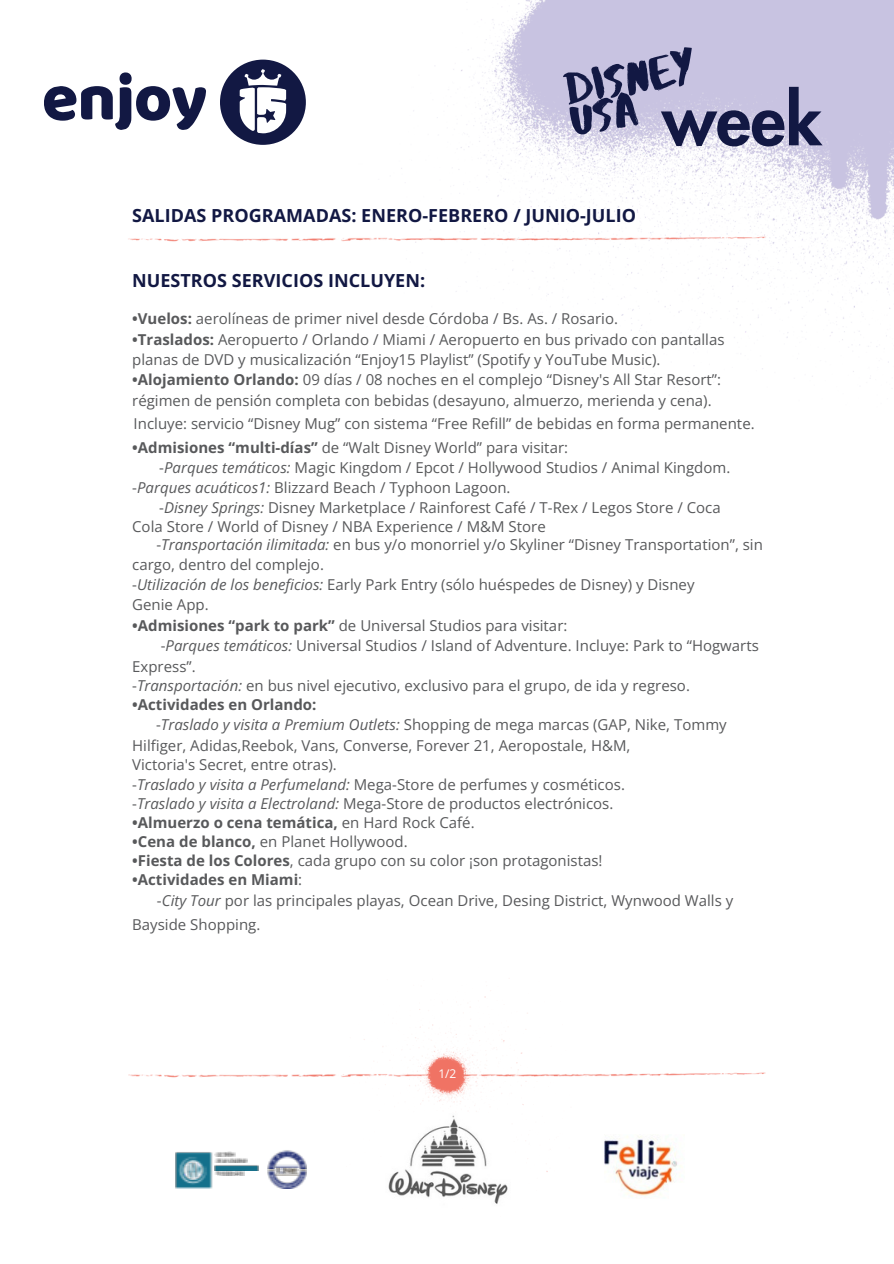
<style>
.page{position:relative;width:894px;height:1264px;background:#fff}
.page>*{position:absolute;margin:0;border:0;box-sizing:border-box;transform-origin:0 0}
.t1{font:800 69px "Futura LT Pro";color:#121843}
.t2{font:46.65px "Abys";color:#121843}
.t3{font:700 18px "Open Sans";color:#121843}
.t4{font:15px/20.2px "Open Sans";color:#58595b}
.t5{font:700 15px "Open Sans";color:#58595b}
.t6{font:12px "Open Sans";color:#fff}
.s1{font-weight:700}
.s2{font-style:italic}
.s3{font-weight:400}
</style>
<div class="page">
<svg style="left:44px;top:86px;width:28px;height:35px"></svg>
<svg style="left:72px;top:86px;width:35px;height:34px"></svg>
<svg style="left:107px;top:88px;width:13px;height:42px"></svg>
<div style="left:112px;top:64px;width:28px;height:28px;background:#fff"></div>
<img style="left:128px;top:990px;width:638px;height:199px">
<img style="left:120px;top:0;width:773px;height:407px">
<img style="left:385px;top:1113px;width:125px;height:91px">
<div style="left:573px;top:1118px;width:268px;height:106px;background:#fff"></div>
<img style="left:604px;top:1136px;width:78px;height:61px">
<svg style="left:568px;top:90px;width:70px;height:46px;background:#cbc7e2"></svg>
<p class="t2" style="left:560px;top:61px;width:133px;rotate:-10deg">dIsnEY</p>
<p class="t1" style="left:662px;top:88px;width:161px">week</p>
<p class="t3" style="left:132px;top:203px;width:505px">SALIDAS PROGRAMADAS: ENERO-FEBRERO / JUNIO-JULIO</p>
<p class="t3" style="left:132px;top:268px;width:294px">NUESTROS SERVICIOS INCLUYEN:</p>
<p class="t4" style="left:132px;top:308px;width:487px"><span class="s1">•Vuelos:</span> aerolíneas de primer nivel desde Córdoba / Bs. As. / Rosario.</p>
<p class="t4" style="left:132px;top:329px;width:593px"><span class="s1">•Traslados:</span> Aeropuerto / Orlando / Miami / Aeropuerto en bus privado con pantallas planas de DVD y musicalización “Enjoy15 Playlist” (Spotify y YouTube Music).</p>
<p class="t4" style="left:132px;top:369px;width:590px"><span class="s1">•Alojamiento Orlando:</span> 09 días / 08 noches en el complejo “Disney's All Star Resort”: régimen de pensión completa con bebidas (desayuno, almuerzo, merienda y cena).</p>
<p class="t4" style="left:134px;top:412px;width:622px">Incluye: servicio “Disney Mug” con sistema “Free Refill” de bebidas en forma permanente.</p>
<p class="t4" style="left:132px;top:437px;width:437px"><span class="s1">•Admisiones “multi-días”</span> de “Walt Disney World” para visitar:</p>
<p class="t4" style="left:159px;top:457px;width:572px">-<span class="s2">Parques temáticos:</span> Magic Kingdom / Epcot / Hollywood Studios / Animal Kingdom.</p>
<p class="t4" style="left:132px;top:477px;width:380px">-<span class="s2">Parques acuáticos1:</span> Blizzard Beach / Typhoon Lagoon.</p>
<p class="t4" style="left:159px;top:497px;width:563px">-<span class="s2">Disney Springs:</span> Disney Marketplace / Rainforest Café / T-Rex / Legos Store / Coca</p>
<p class="t4" style="left:132px;top:516px;width:415px">Cola Store / World of Disney / NBA Experience / M&amp;M Store</p>
<p class="t4" style="left:156px;top:534px;width:608px">-<span class="s2">Transportación ilimitada:</span> en bus y/o monorriel y/o Skyliner “Disney Transportation”, sin</p>
<p class="t4" style="left:132px;top:554px;width:563px">cargo, dentro del complejo.<br>-<span class="s2">Utilización de los beneficios:</span> Early Park Entry (sólo huéspedes de Disney) y Disney<br>Genie App.</p>
<p class="t4" style="left:132px;top:614px;width:436px"><span class="s1">•Admisiones “park to park”</span> de Universal Studios para visitar:</p>
<p class="t4" style="left:161px;top:635px;width:599px">-<span class="s2">Parques temáticos:</span> Universal Studios / Island of Adventure. Incluye: Park to “Hogwarts</p>
<p class="t4" style="left:132px;top:656px;width:559px;line-height:19.2px">Express”.<br>-<span class="s2">Transportación:</span> en bus nivel ejecutivo, exclusivo para el grupo, de ida y regreso.</p>
<p class="t5" style="left:132px;top:694px;width:186px">•Actividades en Orlando:</p>
<p class="t4" style="left:156px;top:713px;width:572px">-<span class="s2">Traslado y visita a Premium Outlets:</span> Shopping de mega marcas (GAP, Nike, Tommy</p>
<p class="t4" style="left:132px;top:736px;width:499px;line-height:19.2px">Hilfiger, Adidas,Reebok, Vans, Converse, Forever 21, Aeropostale, H&amp;M, Victoria's Secret, entre otras).<br>-<span class="s2">Traslado y visita a Perfumeland:</span> Mega-Store de perfumes y cosméticos. -<span class="s2">Traslado y visita a Electroland:</span> Mega-Store de productos electrónicos.</p>
<p class="t5" style="left:132px;top:811px;width:344px">•Almuerzo o cena temática, <span class="s3">en Hard Rock Café.</span></p>
<p class="t4" style="left:132px;top:831px;width:277px"><span class="s1">•Cena de blanco,</span> en Planet Hollywood.</p>
<p class="t4" style="left:132px;top:850px;width:472px"><span class="s1">•Fiesta de los Colores</span>, cada grupo con su color ¡son protagonistas!</p>
<p class="t5" style="left:132px;top:869px;width:171px">•Actividades en Miami<span class="s3">:</span></p>
<p class="t4" style="left:157px;top:890px;width:577px">-<span class="s2">City Tour</span> por las principales playas, Ocean Drive, Desing District, Wynwood Walls y</p>
<p class="t4" style="left:132px;top:914px;width:130px">Bayside Shopping.</p>
<p class="t6" style="left:438px;top:1064px;width:20px">1/2</p>
</div>
